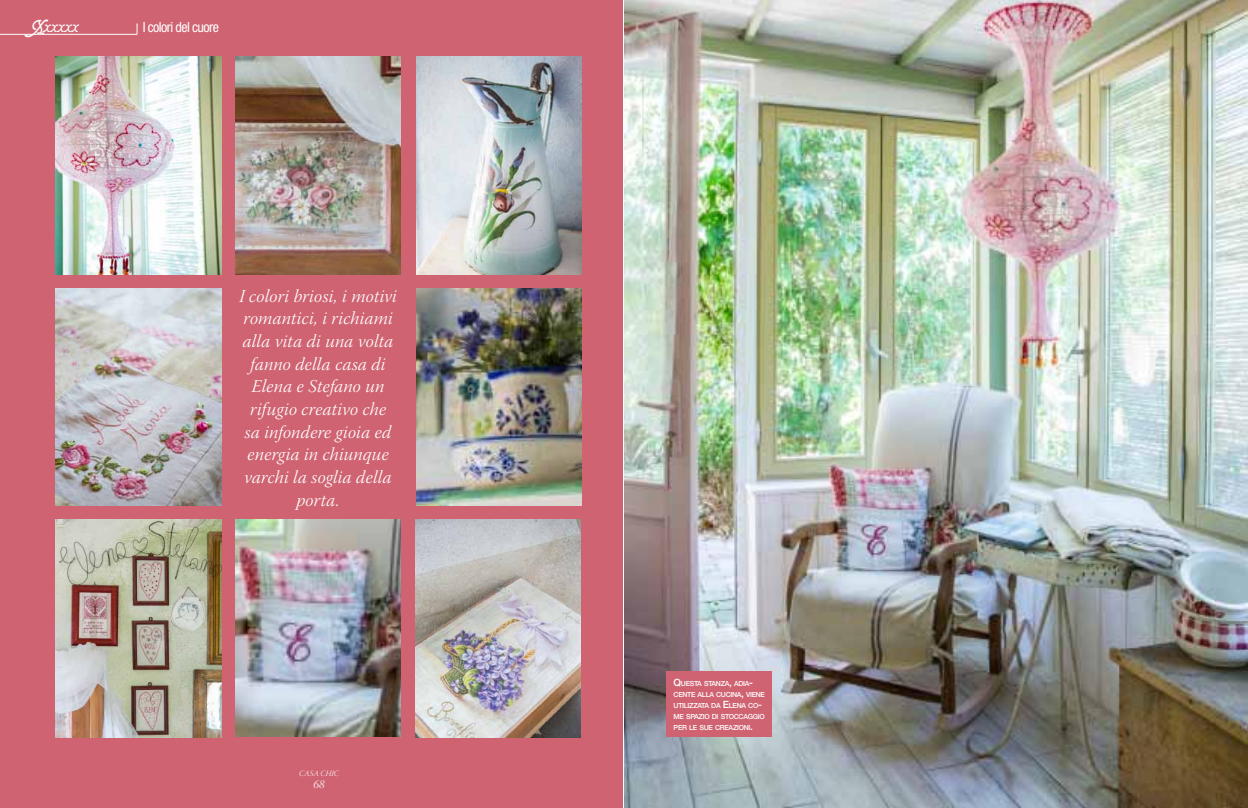
<style>
.page{position:relative;width:1248px;height:808px;background:#fff}
.page>*{position:absolute;margin:0;border:0;box-sizing:border-box;transform-origin:0 0}
.t1{font:22px "Glastonbury Plain";color:#fff}
.t2{font:18px/22.7px "Warnock Pro Light It Subh";letter-spacing:.015em;color:#fff;text-align:center}
.t3{font:condensed 14px "Helvetica Neue LT Std";letter-spacing:-.04em;color:#fff}
.t4{font:12px "Warnock Pro Light It Disp";color:#fff}
.t5{font:8px "Warnock Pro Light It Disp";letter-spacing:.015em;color:#fff}
.t6{font:500 7px/11px "Helvetica Neue LT Std";letter-spacing:-.045em;color:#fff}
.s1{font-size:10px}
</style>
<div class="page">
<div style="left:0;top:0;width:623px;height:808px;background:#cf6372"></div>
<svg style="left:136px;top:23px;width:2px;height:11px"></svg>
<hr style="left:0;top:34px;width:137px;height:1px;background:#fff">
<img style="left:624px;top:0;width:623px;height:808px">
<img style="left:56px;top:57px;width:165px;height:217px">
<img style="left:56px;top:288px;width:165px;height:218px">
<img style="left:56px;top:520px;width:165px;height:217px">
<img style="left:235px;top:520px;width:166px;height:216px">
<img style="left:415px;top:520px;width:165px;height:217px">
<img style="left:416px;top:288px;width:165px;height:218px">
<img style="left:416px;top:57px;width:165px;height:217px">
<img style="left:235px;top:57px;width:166px;height:217px">
<div style="left:666px;top:672px;width:106px;height:65px;background:#cf6372"></div>
<p class="t1" style="left:31px;top:12px;width:49px">Xxxxxx</p>
<p class="t3" style="left:143px;top:19px;width:78px">I colori del cuore</p>
<p class="t2" style="left:239px;top:286px;width:159px">I colori briosi, i motivi romantici, i richiami alla vita di una volta fanno della casa di<br>Elena e Stefano un rifugio creativo che<br>sa infondere gioia ed energia in chiunque varchi la soglia della porta.</p>
<p class="t5" style="left:299px;top:769px;width:41px">CASA CHIC</p>
<p class="t4" style="left:313px;top:777px;width:13px">68</p>
<p class="t6" style="left:673px;top:678px;width:93px"><span class="s1">Q</span>UESTA STANZA<span class="s1">,</span> ADIA<span class="s1">-<br></span>CENTE ALLA CUCINA<span class="s1">,</span> VIENE<br>UTILIZZATA DA <span class="s1">E</span> LENA CO<span class="s1">-<br></span>ME SPAZIO DI STOCCAGGIO<br>PER LE SUE CREAZIONI<span class="s1">.</span></p>
</div>
